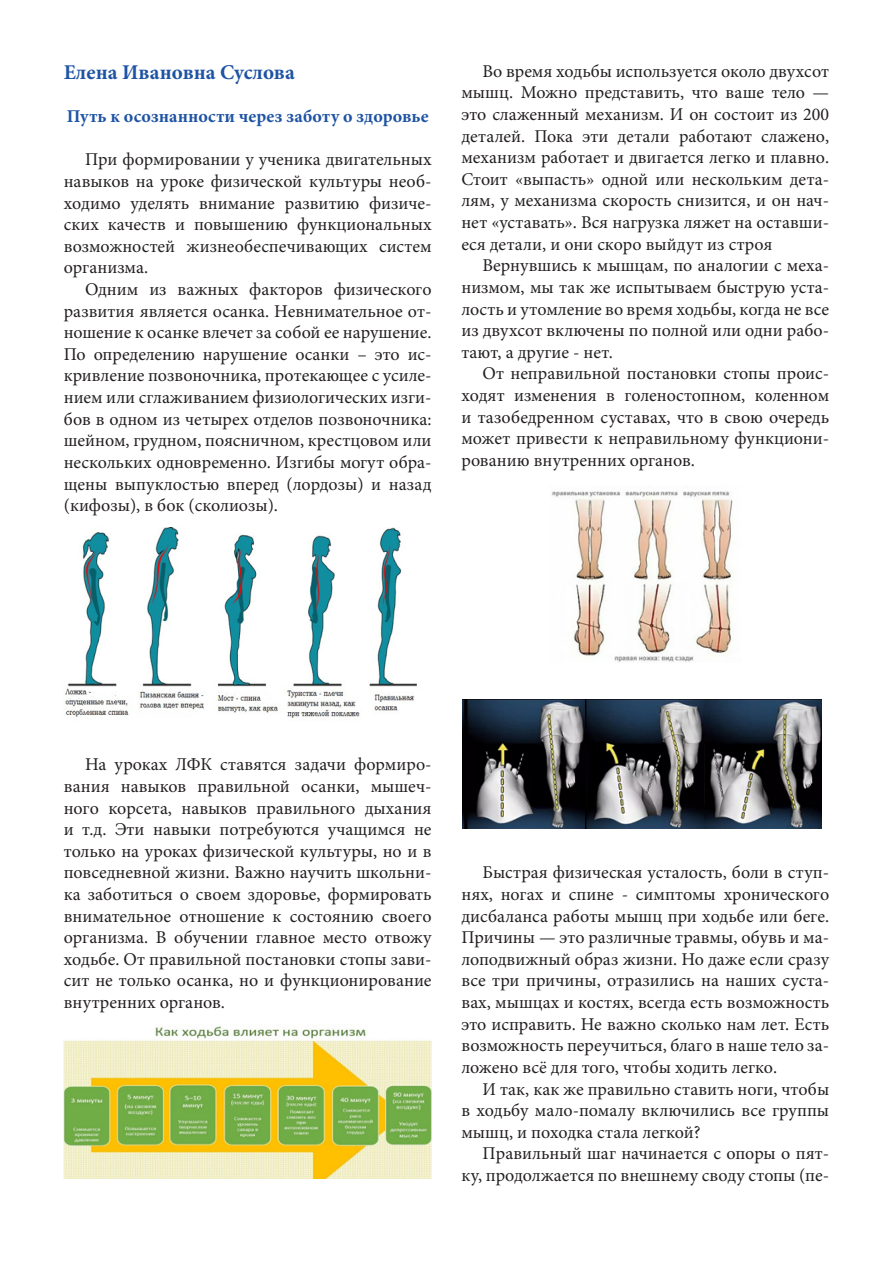
<style>
.page{position:relative;width:893px;height:1263px;background:#fff}
.page>*{position:absolute;margin:0;border:0;box-sizing:border-box;transform-origin:0 0}
.t1{font:700 21px "Minion Pro";letter-spacing:-.005em;color:#1e53a4}
.t2{font:18px/21.6px "Minion Pro";color:#231f20;text-align:justify}
.t3{font:700 18px "Minion Pro";letter-spacing:.005em;color:#1e53a4}
</style>
<div class="page">
<img style="left:64px;top:1026px;width:368px;height:152px">
<img style="left:65px;top:527px;width:352px;height:191px">
<img style="left:552px;top:491px;width:181px;height:171px">
<img style="left:463px;top:699px;width:359px;height:130px">
<p class="t1" style="left:64px;top:58px;width:233px">Елена Ивановна Суслова</p>
<p class="t3" style="left:67px;top:104px;width:363px">Путь к осознанности через заботу о здоровье</p>
<p class="t2" style="left:64px;top:149px;width:369px;text-indent:21px">При формировании у ученика двигательных навыков на уроке физической культуры необ&shy;ходимо уделять внимание развитию физиче&shy;ских качеств и повышению функциональных возможностей жизнеобеспечивающих систем организма.</p>
<p class="t2" style="left:64px;top:279px;width:369px;text-indent:21px">Одним из важных факторов физического развития является осанка. Невнимательное от&shy;ношение к осанке влечет за собой ее нарушение.<br>По определению нарушение осанки – это ис&shy;кривление позвоночника, протекающее с усиле&shy;нием или сглаживанием физиологических изги&shy;бов в одном из четырех отделов позвоночника: шейном, грудном, поясничном, крестцовом или нескольких одновременно. Изгибы могут обра&shy;щены выпуклостью вперед (лордозы) и назад (кифозы), в бок (сколиозы).</p>
<p class="t2" style="left:461px;top:60px;width:369px;text-indent:21px">Во время ходьбы используется около двухсот мышц. Можно представить, что ваше тело — это слаженный механизм. И он состоит из 200 деталей. Пока эти детали работают слажено, механизм работает и двигается легко и плавно.<br>Стоит «выпасть» одной или нескольким дета&shy;лям, у механизма скорость снизится, и он нач&shy;нет «уставать». Вся нагрузка ляжет на оставши&shy;еся детали, и они скоро выйдут из строя</p>
<p class="t2" style="left:461px;top:255px;width:369px;text-indent:21px">Вернувшись к мышцам, по аналогии с меха&shy;низмом, мы так же испытываем быструю уста&shy;лость и утомление во время ходьбы, когда не все из двухсот включены по полной или одни рабо&shy;тают, а другие - нет.</p>
<p class="t2" style="left:461px;top:363px;width:369px;text-indent:21px">От неправильной постановки стопы проис&shy;ходят изменения в голеностопном, коленном и тазобедренном суставах, что в свою очередь может привести к неправильному функциони&shy;рованию внутренних органов.</p>
<p class="t2" style="left:64px;top:754px;width:369px;text-indent:21px">На уроках ЛФК ставятся задачи формиро&shy;вания навыков правильной осанки, мышеч&shy;ного корсета, навыков правильного дыхания и т.д. Эти навыки потребуются учащимся не только на уроках физической культуры, но и в повседневной жизни. Важно научить школьни&shy;ка заботиться о своем здоровье, формировать внимательное отношение к состоянию своего организма. В обучении главное место отвожу ходьбе. От правильной постановки стопы зави&shy;сит не только осанка, но и функционирование внутренних органов.</p>
<p class="t2" style="left:461px;top:862px;width:369px;text-indent:21px">Быстрая физическая усталость, боли в ступ&shy;нях, ногах и спине - симптомы хронического дисбаланса работы мышц при ходьбе или беге.<br>Причины — это различные травмы, обувь и ма&shy;лоподвижный образ жизни. Но даже если сразу все три причины, отразились на наших суста&shy;вах, мышцах и костях, всегда есть возможность это исправить. Не важно сколько нам лет. Есть возможность переучиться, благо в наше тело за&shy;ложено всё для того, чтобы ходить легко.</p>
<p class="t2" style="left:461px;top:1078px;width:369px;text-indent:21px">И так, как же правильно ставить ноги, чтобы в ходьбу мало-помалу включились все группы мышц, и походка стала легкой?</p>
<p class="t2" style="left:461px;top:1143px;width:369px;text-align:right">Правильный шаг начинается с опоры о пят&shy;ку, продолжается по внешнему своду стопы (пе-</p>
</div>
